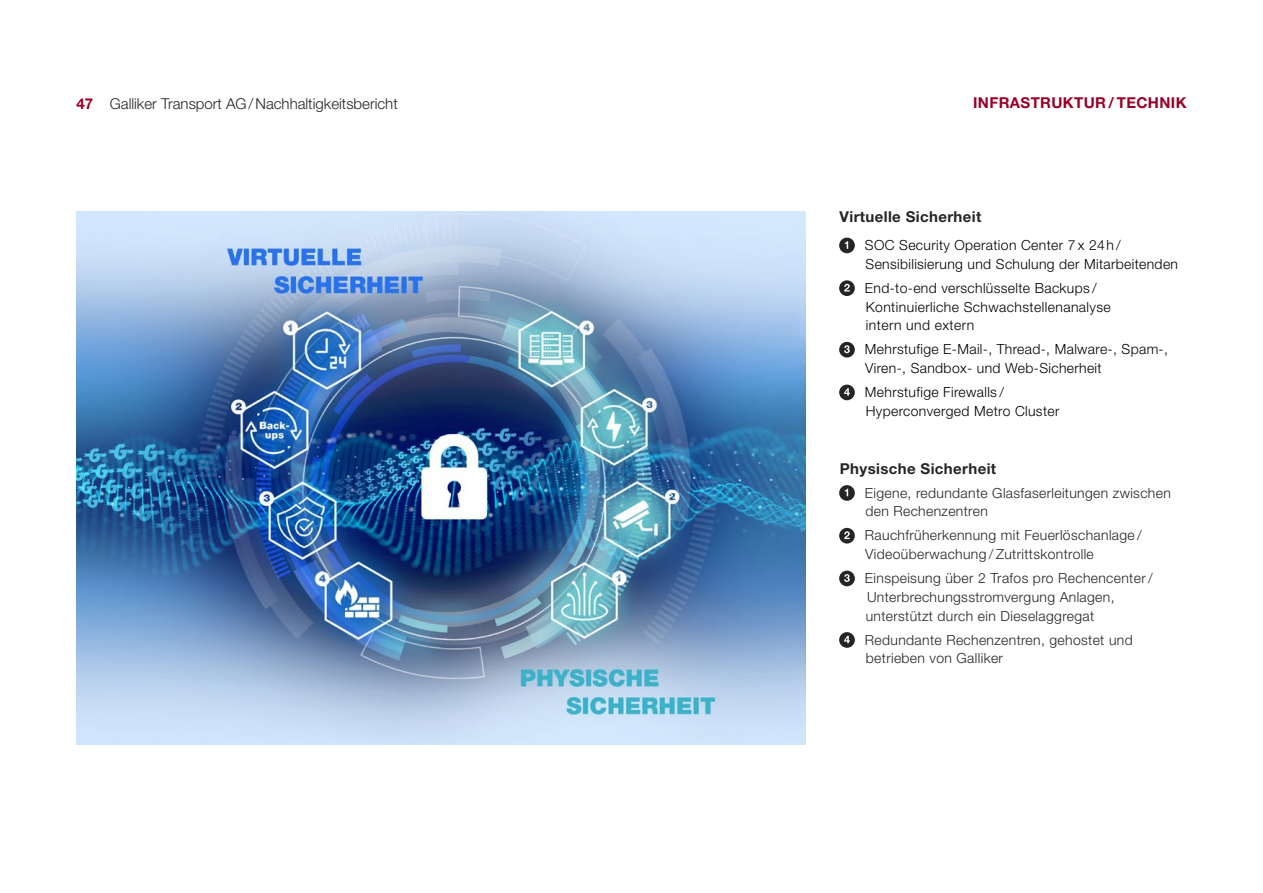
<style>
.page{position:relative;width:1263px;height:893px;background:#fff}
.page>*{position:absolute;margin:0;border:0;box-sizing:border-box;transform-origin:0 0}
.t1{font:300 15px "Helvetica Neue LT Pro";color:#252523}
.t2{font:700 15px "Helvetica Neue LT Pro";letter-spacing:.025em;color:#252523}
.t3{font:700 15px "Helvetica Neue LT Pro";letter-spacing:.025em;color:#990028}
.t4{font:300 13.95px/18.8px "Helvetica Neue LT Pro";letter-spacing:.025em;color:#252523}
.t5{font:300 13.95px/18.8px "Helvetica Neue LT Pro";letter-spacing:.025em;color:#000}
.s1{font-weight:700;color:#990028}
</style>
<div class="page">
<img style="left:77px;top:211px;width:728px;height:533px">
<svg style="left:839px;top:238px;width:16px;height:15px"></svg>
<svg style="left:839px;top:280px;width:16px;height:16px"></svg>
<svg style="left:839px;top:342px;width:16px;height:16px"></svg>
<svg style="left:839px;top:385px;width:16px;height:15px"></svg>
<svg style="left:839px;top:485px;width:16px;height:16px"></svg>
<svg style="left:839px;top:528px;width:16px;height:16px"></svg>
<svg style="left:839px;top:571px;width:16px;height:15px"></svg>
<svg style="left:839px;top:632px;width:16px;height:16px"></svg>
<p class="t1" style="left:76px;top:94px;width:323px"><span class="s1">47</span> Galliker Transport AG/Nachhaltigkeitsbericht</p>
<p class="t3" style="left:973px;top:93px;width:215px">INFRASTRUKTUR / TECHNIK</p>
<p class="t2" style="left:840px;top:207px;width:143px">Virtuelle Sicherheit</p>
<p class="t5" style="left:865px;top:235px;width:315px">SOC Security Operation Center 7 x 24h /<br>Sensibilisierung und Schulung der Mitarbeitenden</p>
<p class="t5" style="left:865px;top:278px;width:247px">End-to-end verschlüsselte Backups /<br>Kontinuierliche Schwachstellenanalyse intern und extern</p>
<p class="t5" style="left:865px;top:340px;width:305px">Mehrstufige E-Mail-, Thread-, Malware-, Spam-,<br>Viren-, Sandbox- und Web-Sicherheit</p>
<p class="t5" style="left:865px;top:382px;width:196px">Mehrstufige Firewalls /<br>Hyperconverged Metro Cluster</p>
<p class="t2" style="left:840px;top:459px;width:158px">Physische Sicherheit</p>
<p class="t4" style="left:865px;top:483px;width:307px">Eigene, redundante Glasfaserleitungen zwischen den Rechenzentren</p>
<p class="t4" style="left:865px;top:526px;width:278px">Rauchfrüherkennung mit Feuerlöschanlage /<br>Videoüberwachung / Zutrittskontrolle</p>
<p class="t4" style="left:865px;top:568px;width:289px">Einspeisung über 2 Trafos pro Rechencenter /<br>Unterbrechungsstromvergung Anlagen, unterstützt durch ein Dieselaggregat</p>
<p class="t4" style="left:865px;top:630px;width:269px">Redundante Rechenzentren, gehostet und betrieben von Galliker</p>
</div>
